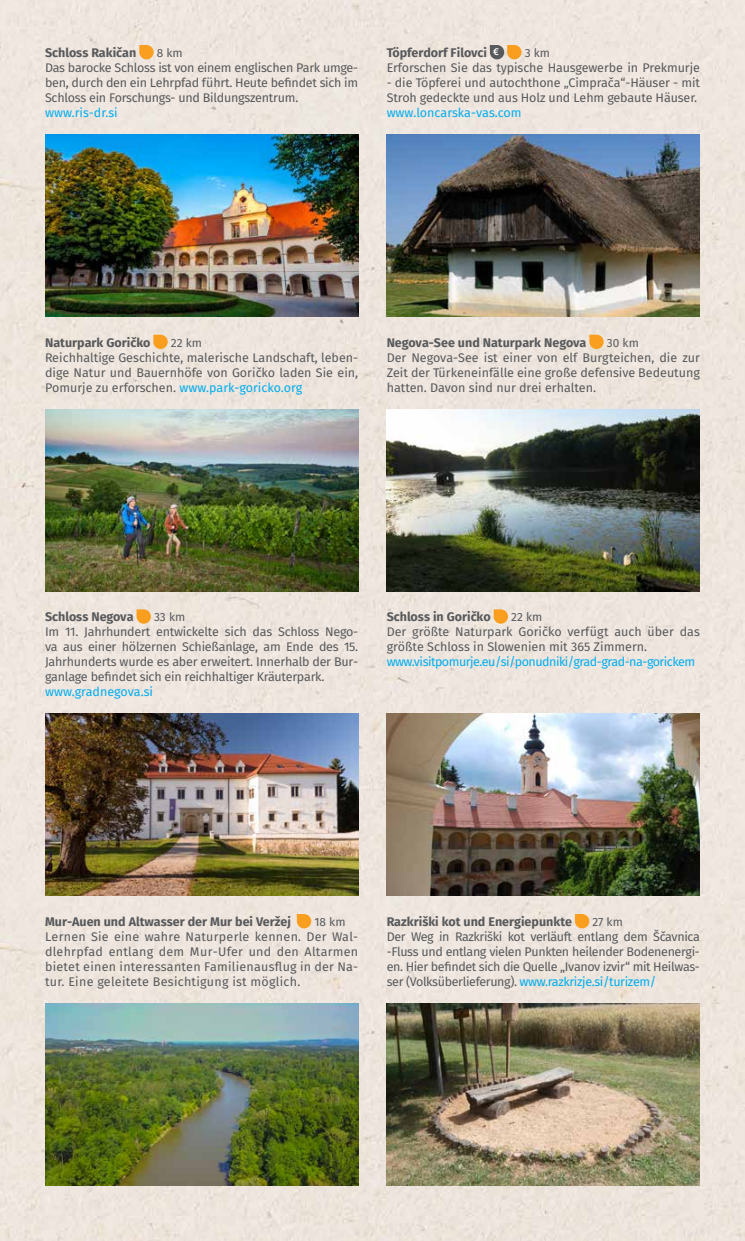
<style>
.page{position:relative;width:745px;height:1241px;background:#fff}
.page>*{position:absolute;margin:0;border:0;box-sizing:border-box;transform-origin:0 0}
.t1{font:12.5px/15px "Fira Sans";letter-spacing:-.01em;color:#58595b;text-align:justify}
.t2{font:700 12.5px "Fira Sans";color:#58595b}
.t3{font:12.5px "Fira Sans";letter-spacing:-.04em;color:#00aeef}
.t4{font:12.5px "Fira Sans";color:#00aeef}
.t5{font:11.88px "Fira Sans";color:#58595b}
.s1{font-weight:500;font-size:10px;color:#fff}
.s2{color:#00aeef}
</style>
<div class="page">
<div style="left:0;top:0;width:744px;height:1240px;background:#eee5de"></div>
<svg style="left:139px;top:45px;width:14px;height:14px"></svg>
<img style="left:45px;top:134px;width:313px;height:182px">
<svg style="left:153px;top:334px;width:15px;height:15px"></svg>
<img style="left:45px;top:409px;width:313px;height:182px">
<svg style="left:136px;top:609px;width:15px;height:14px"></svg>
<img style="left:45px;top:713px;width:313px;height:182px">
<svg style="left:297px;top:913px;width:14px;height:15px"></svg>
<img style="left:45px;top:1003px;width:313px;height:182px">
<svg style="left:489px;top:45px;width:32px;height:14px"></svg>
<img style="left:386px;top:134px;width:313px;height:182px">
<svg style="left:589px;top:334px;width:14px;height:15px"></svg>
<img style="left:386px;top:409px;width:313px;height:182px">
<svg style="left:493px;top:609px;width:14px;height:14px"></svg>
<img style="left:386px;top:713px;width:313px;height:182px">
<svg style="left:574px;top:913px;width:15px;height:15px"></svg>
<img style="left:386px;top:1003px;width:313px;height:182px">
<p class="t2" style="left:45px;top:44px;width:93px">Schloss Rakičan</p>
<p class="t5" style="left:157px;top:44px;width:27px">8 km</p>
<p class="t1" style="left:45px;top:61px;width:314px">Das barocke Schloss ist von einem englischen Park umge&shy;ben, durch den ein Lehrpfad führt. Heute befindet sich im Schloss ein Forschungs- und Bildungszentrum.</p>
<p class="t4" style="left:45px;top:104px;width:74px">www.ris-dr.si</p>
<p class="t2" style="left:386px;top:44px;width:114px">Töpferdorf Filovci <span class="s1">€</span></p>
<p class="t5" style="left:524px;top:44px;width:27px">3 km</p>
<p class="t1" style="left:386px;top:61px;width:314px">Erforschen Sie das typische Hausgewerbe in Prekmurje</p>
<p class="t1" style="left:386px;top:76px;width:314px">- die Töpferei und autochthone „Cimprača“-Häuser - mit<br>Stroh gedeckte und aus Holz und Lehm gebaute Häuser.</p>
<p class="t4" style="left:386px;top:104px;width:136px">www.loncarska-vas.com</p>
<p class="t2" style="left:45px;top:333px;width:107px">Naturpark Goričko</p>
<p class="t5" style="left:171px;top:334px;width:33px">22 km</p>
<p class="t1" style="left:45px;top:350px;width:314px">Reichhaltige Geschichte, malerische Landschaft, leben&shy;dige Natur und Bauernhöfe von Goričko laden Sie ein, Pomurje zu erforschen. <span class="s2">www.park-goricko.org</span></p>
<p class="t2" style="left:386px;top:333px;width:201px">Negova-See und Naturpark Negova</p>
<p class="t5" style="left:606px;top:334px;width:33px">30 km</p>
<p class="t1" style="left:386px;top:350px;width:314px">Der Negova-See ist einer von elf Burgteichen, die zur Zeit der Türkeneinfälle eine große defensive Bedeutung hatten. Davon sind nur drei erhalten.</p>
<p class="t2" style="left:45px;top:608px;width:90px">Schloss Negova</p>
<p class="t5" style="left:154px;top:608px;width:33px">33 km</p>
<p class="t1" style="left:45px;top:625px;width:314px">Im 11. Jahrhundert entwickelte sich das Schloss Nego&shy;va aus einer hölzernen Schießanlage, am Ende des 15.<br>Jahrhunderts wurde es aber erweitert. Innerhalb der Bur&shy;ganlage befindet sich ein reichhaltiger Kräuterpark.</p>
<p class="t4" style="left:45px;top:683px;width:109px">www.gradnegova.si</p>
<p class="t2" style="left:386px;top:608px;width:105px">Schloss in Goričko</p>
<p class="t5" style="left:511px;top:608px;width:33px">22 km</p>
<p class="t1" style="left:386px;top:625px;width:314px">Der größte Naturpark Goričko verfügt auch über das größte Schloss in Slowenien mit 365 Zimmern.</p>
<p class="t3" style="left:386px;top:653px;width:310px">www.visitpomurje.eu/si/ponudniki/grad-grad-na-gorickem</p>
<p class="t2" style="left:45px;top:912px;width:247px">Mur-Auen und Altwasser der Mur bei Veržej</p>
<p class="t5" style="left:314px;top:913px;width:33px">18 km</p>
<p class="t1" style="left:45px;top:929px;width:314px">Lernen Sie eine wahre Naturperle kennen. Der Wal&shy;dlehrpfad entlang dem Mur-Ufer und den Altarmen bietet einen interessanten Familienausflug in der Na&shy;tur. Eine geleitete Besichtigung ist möglich.</p>
<p class="t2" style="left:386px;top:912px;width:187px">Razkriški kot und Energiepunkte</p>
<p class="t5" style="left:592px;top:913px;width:32px">27 km</p>
<p class="t1" style="left:386px;top:929px;width:314px">Der Weg in Razkriški kot verläuft entlang dem Ščavnica -Fluss und entlang vielen Punkten heilender Bodenenergi&shy;en. Hier befindet sich die Quelle „Ivanov izvir“ mit Heilwas&shy;ser (Volksüberlieferung). <span class="s2">www.razkrizje.si/turizem/</span></p>
</div>
